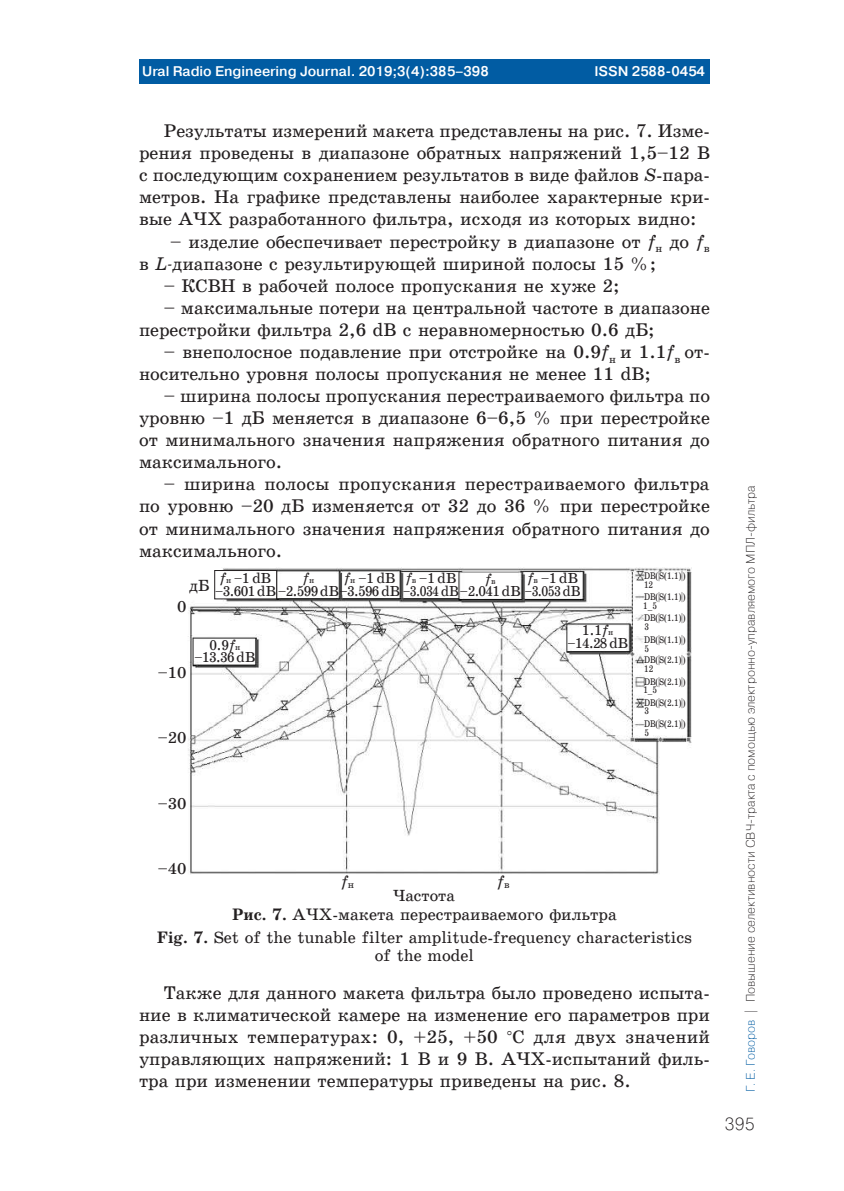
<style>
.page{position:relative;width:844px;height:1191px;background:#fff}
.page>*{position:absolute;margin:0;border:0;box-sizing:border-box;transform-origin:0 0}
.t1{font:18.38px/22.1px "School Book C";color:#231f20;text-align:justify}
.t2{font:200 17.5px "Pragmatica";color:#231f20}
.t3{font:16.62px/23.1px "School Book C";color:#231f20;text-align:center}
.t4{font:16.1px "School Book C";color:#231f20}
.t5{font:16.1px "School Book C Italic";color:#231f20}
.t6{font:14.53px/13px "School Book C";letter-spacing:-.05em;color:#231f20;text-align:center;scale:.9 1}
.t7{font:14.53px "School Book C Italic";color:#231f20}
.t8{font:500 14px "Pragmatica";color:#fff}
.t9{font:200 12.25px "Pragmatica";color:#231f20}
.t10{font:9.62px/21px "School Book C";color:#231f20;scale:.81 1}
.s1{font-family:"School Book C Italic"}
.s2{font-size:8.4px}
.s3{font-family:"School Book C";font-size:8.4px}
.s4{font-family:"School Book C";font-size:10.33px}
.s5{font-family:"School Book C Bold"}
.s6{font-size:22.75px}
.s7{color:#015ca3}
</style>
<div class="page">
<div style="left:139px;top:60px;width:570px;height:24px;background:#015ca3"></div>
<img style="left:188px;top:567px;width:503px;height:307px">
<div style="left:215px;top:570px;width:61px;height:29px;background:#fff"></div>
<div style="left:214px;top:570px;width:63px;height:29px;border:1px solid #231f20"></div>
<p class="t8" style="left:142px;top:63px;width:348px">Ural Radio Engineering Journal. 2019;3(4):385–398</p>
<p class="t8" style="left:594px;top:63px;width:112px">ISSN 2588-0454</p>
<p class="t1" style="left:139px;top:120px;width:572px;text-indent:25px">Результаты измерений макета представлены на рис. 7. Изме&shy;рения проведены в диапазоне обратных напряжений 1,5–12 В с последующим сохранением результатов в виде файлов <span class="s1">S</span>-пара&shy;метров. На графике представлены наиболее характерные кри&shy;вые АЧХ разработанного фильтра, исходя из которых видно:</p>
<p class="t1" style="left:139px;top:230px;width:572px;text-indent:31px">– изделие обеспечивает перестройку в диапазоне от <span class="s1">f</span><sub>н</sub> до <span class="s1">f</span><sub>в </sub>в <span class="s1">L-</span>диапазоне с результирующей шириной полосы 15 %;</p>
<p class="t1" style="left:164px;top:275px;width:457px">– КСВН в рабочей полосе пропускания не хуже 2;</p>
<p class="t1" style="left:139px;top:297px;width:572px;text-indent:25px">– максимальные потери на центральной частоте в диапазоне перестройки фильтра 2,6 dB с неравномерностью 0.6 дБ;</p>
<p class="t1" style="left:139px;top:341px;width:572px;text-indent:25px">– внеполосное подавление при отстройке на 0.9<span class="s1">f</span><sub>н</sub> и 1.1<span class="s1">f</span><sub>в</sub> от&shy;носительно уровня полосы пропускания не менее 11 dB;</p>
<p class="t1" style="left:139px;top:385px;width:572px;text-indent:25px">– ширина полосы пропускания перестраиваемого фильтра по уровню –1 дБ меняется в диапазоне 6–6,5 % при перестройке от минимального значения напряжения обратного питания до максимального.</p>
<p class="t1" style="left:139px;top:473px;width:572px;text-indent:25px">– ширина полосы пропускания перестраиваемого фильтра по уровню –20 дБ изменяется от 32 до 36 % при перестройке от минимального значения напряжения обратного питания до максимального.</p>
<p class="t6" style="left:215px;top:571px;width:407px;text-align:left;text-indent:5px"><span class="s1">f</span><span class="s2">н</span> –1 dB<br>–3.601 dB –2.599 dB–3.596 dB –3.034 dB–2.041 dB –3.053 dB</p>
<p class="t7" style="left:303px;top:570px;width:13px">f<span class="s3">н</span></p>
<p class="t6" style="left:405px;top:571px;width:58px"><span class="s1">f</span><span class="s2">в</span> –1 dB</p>
<p class="t6" style="left:344px;top:571px;width:58px"><span class="s1">f</span><span class="s2">н</span> –1 dB</p>
<p class="t6" style="left:527px;top:571px;width:58px"><span class="s1">f</span><span class="s2">в</span> –1 dB</p>
<p class="t7" style="left:485px;top:570px;width:12px">f<span class="s3">в</span></p>
<p class="t4" style="left:189px;top:577px;width:22px">дБ</p>
<p class="t4" style="left:177px;top:598px;width:11px">0</p>
<p class="t4" style="left:158px;top:664px;width:30px">–10</p>
<p class="t6" style="left:194px;top:638px;width:69px">0.9<span class="s1">f</span><span class="s2">н </span>–13.36 dB</p>
<p class="t4" style="left:158px;top:729px;width:30px">–20</p>
<p class="t6" style="left:567px;top:624px;width:69px">1.1<span class="s1">f</span><span class="s2">н </span>–14.28 dB</p>
<p class="t10" style="left:643px;top:571px;width:53px;line-height:9.3px">DB(|S(1.1)|)<br>12</p>
<p class="t10" style="left:643px;top:592px;width:54px;line-height:9.1px">DB(|S(1.1)|)<br>1_5</p>
<p class="t10" style="left:644px;top:613px;width:53px;line-height:8.9px">DB(|S(1.1)|)<br>3</p>
<p class="t10" style="left:644px;top:635px;width:53px;line-height:9.5px">DB(|S(1.1)|)<br>5</p>
<p class="t10" style="left:644px;top:649px;width:53px">DB(|S(2.1)|)</p>
<p class="t10" style="left:644px;top:671px;width:53px">DB(|S(2.1)|)</p>
<p class="t10" style="left:644px;top:692px;width:53px">DB(|S(2.1)|)<br>DB(|S(2.1)|)</p>
<p class="t10" style="left:644px;top:658px;width:13px">12</p>
<p class="t10" style="left:643px;top:679px;width:18px">1_5<br>3</p>
<p class="t10" style="left:644px;top:722px;width:7px">5</p>
<p class="t4" style="left:158px;top:795px;width:30px">–30</p>
<p class="t4" style="left:158px;top:860px;width:30px">–40</p>
<p class="t5" style="left:341px;top:872px;width:15px">f<span class="s4">н</span></p>
<p class="t5" style="left:497px;top:872px;width:14px">f<span class="s4">в</span></p>
<p class="t4" style="left:392px;top:887px;width:64px">Частота</p>
<p class="t3" style="left:157px;top:903px;width:536px"><span class="s5">Рис. 7.</span> АЧХ-макета перестраиваемого фильтра<br><span class="s5">Fig. 7.</span> Set of the tunable filter amplitude-frequency characteristics</p>
<p class="t3" style="left:375px;top:944px;width:101px">of the model</p>
<p class="t1" style="left:139px;top:982px;width:572px;text-indent:25px">Также для данного макета фильтра было проведено испыта&shy;ние в климатической камере на изменение его параметров при различных температурах: 0, +25, +50 <span class="s6">°</span>С для двух значений управляющих напряжений: 1 В и 9 В. АЧХ-испытаний филь&shy;тра при изменении температуры приведены на рис. 8.</p>
<p class="t9" style="left:742px;top:1092px;width:609px;rotate:-90deg"><span class="s7">Г. Е. Говоров</span> | Повышение селективности СВЧ-тракта с помощью электронно-управляемого МПЛ-фильтра</p>
<p class="t2" style="left:724px;top:1112px;width:31px">395</p>
</div>
